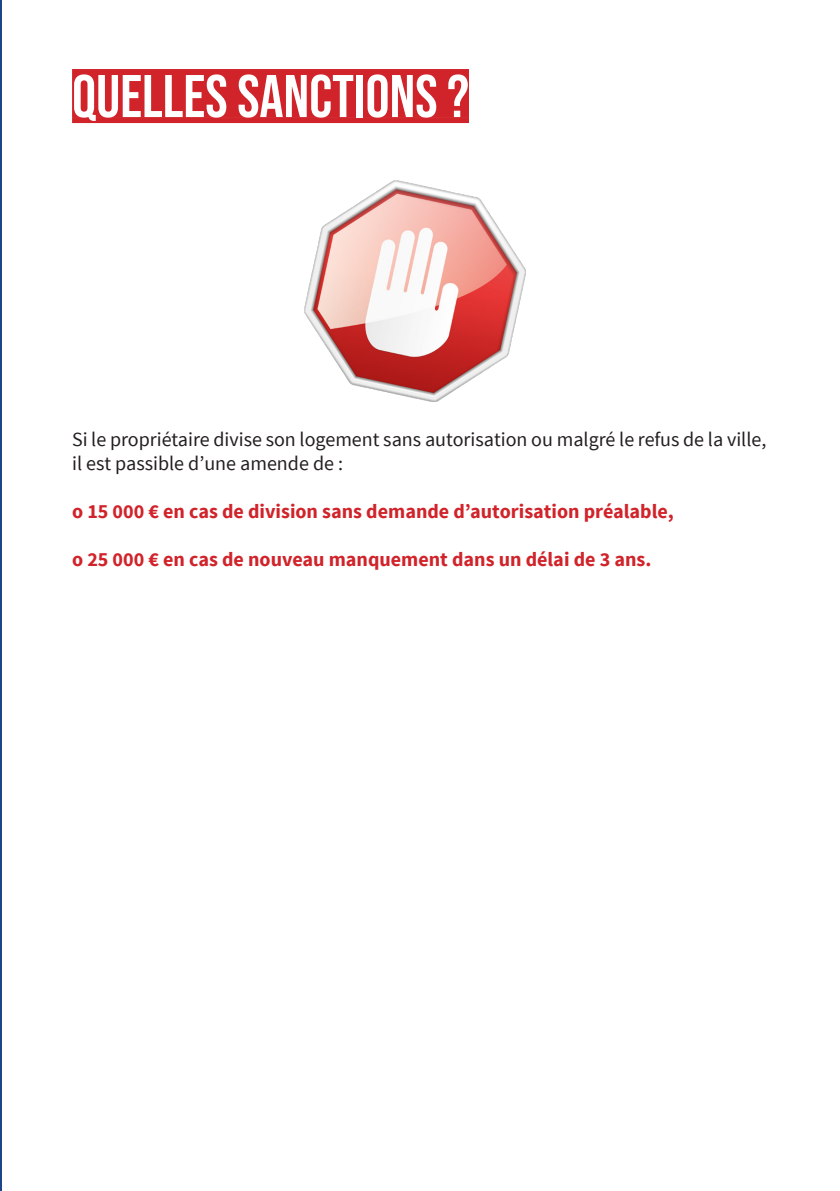
<style>
.page{position:relative;width:840px;height:1191px;background:#fff}
.page>*{position:absolute;margin:0;border:0;box-sizing:border-box;transform-origin:0 0}
.t1{font:60px "Bebas Neue";color:#fff}
.t2{font:700 20px "Source Sans Pro";color:#d1232a}
.t3{font:20px/24px "Source Sans Pro";color:#231f20}
</style>
<div class="page">
<hr style="left:0;top:0;width:1px;height:1191px;background:#1d468a">
<img style="left:304px;top:180px;width:221px;height:221px">
<div style="left:72px;top:69px;width:396px;height:48px;background:#d1232a"></div>
<div style="left:72px;top:117px;width:396px;height:6px;background:#d1232a"></div>
<p class="t1" style="left:72px;top:62px;width:398px">QUELLES SANCTIONS ?</p>
<p class="t3" style="left:72px;top:427px;width:695px">Si le propriétaire divise son logement sans autorisation ou malgré le refus de la ville, il est passible d’une amende de :</p>
<p class="t2" style="left:72px;top:498px;width:603px">o 15 000 € en cas de division sans demande d’autorisation préalable,</p>
<p class="t2" style="left:72px;top:546px;width:580px">o 25 000 € en cas de nouveau manquement dans un délai de 3 ans.</p>
</div>
